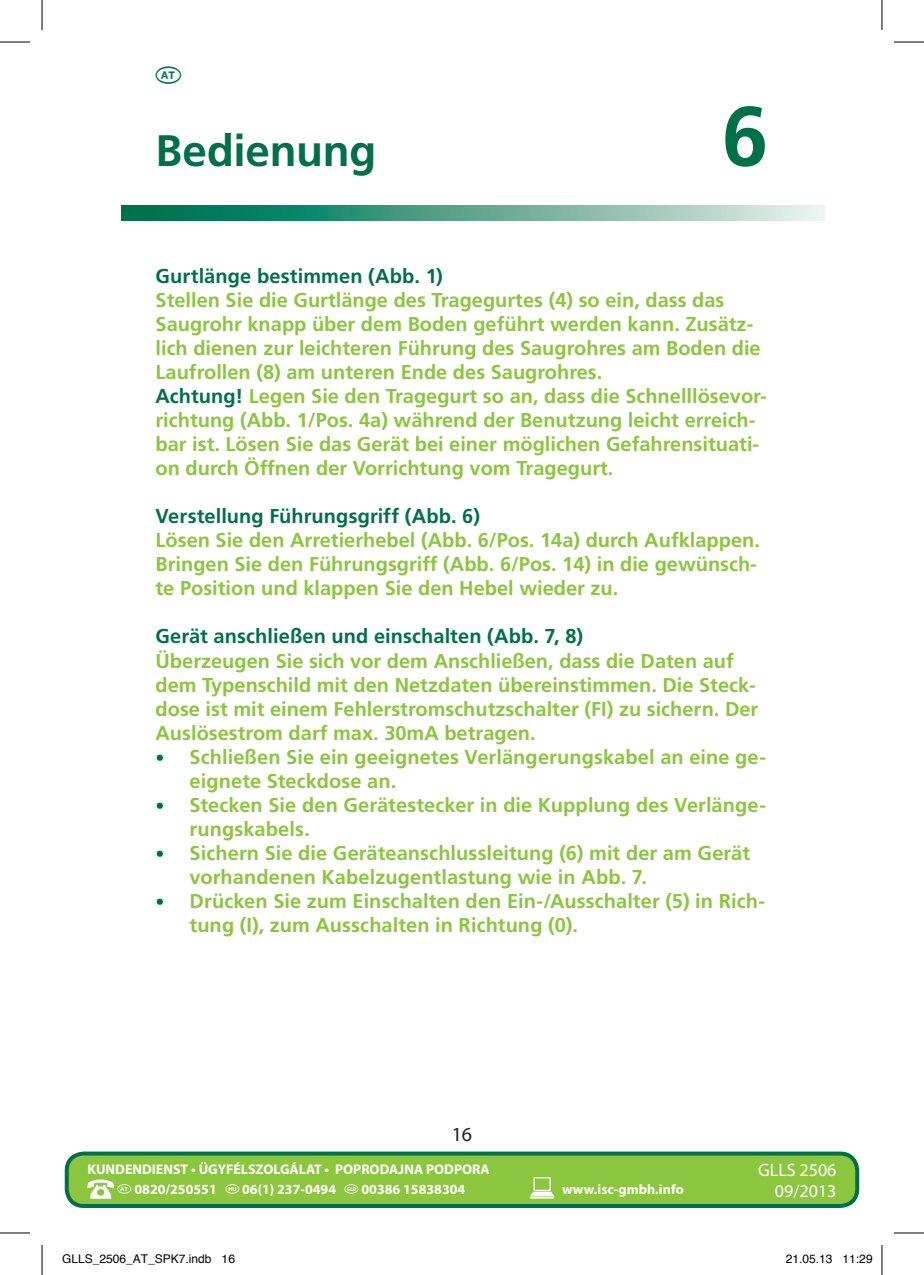
<style>
.page{position:relative;width:924px;height:1275px;background:#fff}
.page>*{position:absolute;margin:0;border:0;box-sizing:border-box;transform-origin:0 0}
.t1{font:700 84px "Frutiger";color:#007049}
.t2{font:700 44px "Frutiger";letter-spacing:-.005em;color:#007049}
.t3{font:26px "National Codes Europe";color:#007049}
.t4{font:700 20px/24px "Frutiger";color:#8bc63e}
.t5{font:700 20px "Frutiger";letter-spacing:.005em;color:#007049}
.t6{font:20px "Myriad Pro";color:#231f20}
.t7{font:18px/21.6px "Myriad Pro";color:#fff;text-align:right}
.t8{font:700 14px/19.6px "Myriad Pro";color:#fff;text-align:center}
.t9{font:12px "Helvetica";color:#000}
.s1{color:#007049}
.s2{font-size:18px;color:#007049}
</style>
<div class="page">
<svg style="left:122px;top:205px;width:703px;height:16px;background:#60a993"></svg>
<div style="left:67px;top:1153px;width:789px;height:53px;background:#8bc63e;border-radius:17px"></div>
<div style="left:65px;top:1151px;width:793px;height:57px;border:4px solid #007049;border-radius:17px"></div>
<svg style="left:530px;top:1177px;width:24px;height:21px"></svg>
<svg style="left:87px;top:1179px;width:27px;height:19px"></svg>
<hr style="left:0;top:42px;width:30px;height:1px;background:#000">
<hr style="left:893px;top:42px;width:30px;height:1px;background:#000">
<hr style="left:0;top:1232px;width:30px;height:1px;background:#000">
<hr style="left:893px;top:1232px;width:30px;height:1px;background:#000">
<hr style="left:42px;top:0;width:1px;height:30px;background:#000">
<hr style="left:42px;top:1245px;width:1px;height:30px;background:#000">
<hr style="left:881px;top:0;width:1px;height:30px;background:#000">
<hr style="left:881px;top:1245px;width:1px;height:30px;background:#000">
<h3 class="t3" style="left:155px;top:54px;width:27px">u</h3>
<h2 class="t2" style="left:155px;top:125px;width:222px">Bedienung</h2>
<h1 class="t1" style="left:721px;top:87px;width:48px">6</h1>
<p class="t5" style="left:155px;top:265px;width:288px">Gurtlänge bestimmen (Abb. 1)</p>
<p class="t4" style="left:155px;top:288px;width:612px">Stellen Sie die Gurtlänge des Tragegurtes (4) so ein, dass das Saugrohr knapp über dem Boden geführt werden kann. Zusätz&shy;lich dienen zur leichteren Führung des Saugrohres am Boden die Laufrollen (8) am unteren Ende des Saugrohres.<br><span class="s1">Achtung!</span> Legen Sie den Tragegurt so an, dass die Schnelllösevor&shy;richtung (Abb. 1/Pos. 4a) während der Benutzung leicht erreich&shy;bar ist. Lösen Sie das Gerät bei einer möglichen Gefahrensituati&shy;on durch Öffnen der Vorrichtung vom Tragegurt.</p>
<p class="t5" style="left:155px;top:505px;width:326px">Verstellung Führungsgriff (Abb. 6)</p>
<p class="t4" style="left:155px;top:528px;width:605px">Lösen Sie den Arretierhebel (Abb. 6/Pos. 14a) durch Aufklappen.<br>Bringen Sie den Führungsgriff (Abb. 6/Pos. 14) in die gewünsch&shy;te Position und klappen Sie den Hebel wieder zu.</p>
<p class="t5" style="left:155px;top:625px;width:429px">Gerät anschließen und einschalten (Abb. 7, 8)</p>
<p class="t4" style="left:155px;top:648px;width:604px">Überzeugen Sie sich vor dem Anschließen, dass die Daten auf dem Typenschild mit den Netzdaten übereinstimmen. Die Steck&shy;dose ist mit einem Fehlerstromschutzschalter (FI) zu sichern. Der Auslösestrom darf max. 30mA betragen.</p>
<p class="t4" style="left:189px;top:744px;width:578px;text-indent:-34px"><span class="s2">•</span> Schließen Sie ein geeignetes Verlängerungskabel an eine ge&shy;eignete Steckdose an.</p>
<p class="t4" style="left:189px;top:792px;width:577px;text-indent:-34px"><span class="s2">•</span> Stecken Sie den Gerätestecker in die Kupplung des Verlänge&shy;rungskabels.</p>
<p class="t4" style="left:189px;top:840px;width:561px;text-indent:-34px"><span class="s2">•</span> Sichern Sie die Geräteanschlussleitung (6) mit der am Gerät vorhandenen Kabelzugentlastung wie in Abb. 7.</p>
<p class="t4" style="left:189px;top:888px;width:576px;text-indent:-34px"><span class="s2">•</span> Drücken Sie zum Einschalten den Ein-/Ausschalter (5) in Rich&shy;tung (I), zum Ausschalten in Richtung (0).</p>
<p class="t6" style="left:451px;top:1123px;width:22px">16</p>
<p class="t8" style="left:87px;top:1160px;width:403px">KUNDENDIENST • ÜGYFÉLSZOLGÁLAT • POPRODAJNA PODPORA <sup>u</sup> 0820/250551 <sup>@</sup> 06(1) 237-0494 <sup>X</sup> 00386 15838304</p>
<p class="t8" style="left:562px;top:1179px;width:123px">www.isc-gmbh.info</p>
<p class="t7" style="left:757px;top:1159px;width:80px">GLLS 2506<br>09/2013</p>
<p class="t9" style="left:62px;top:1249px;width:174px">GLLS_2506_AT_SPK7.indb 16</p>
<p class="t9" style="left:785px;top:1249px;width:88px">21.05.13 11:29</p>
</div>
